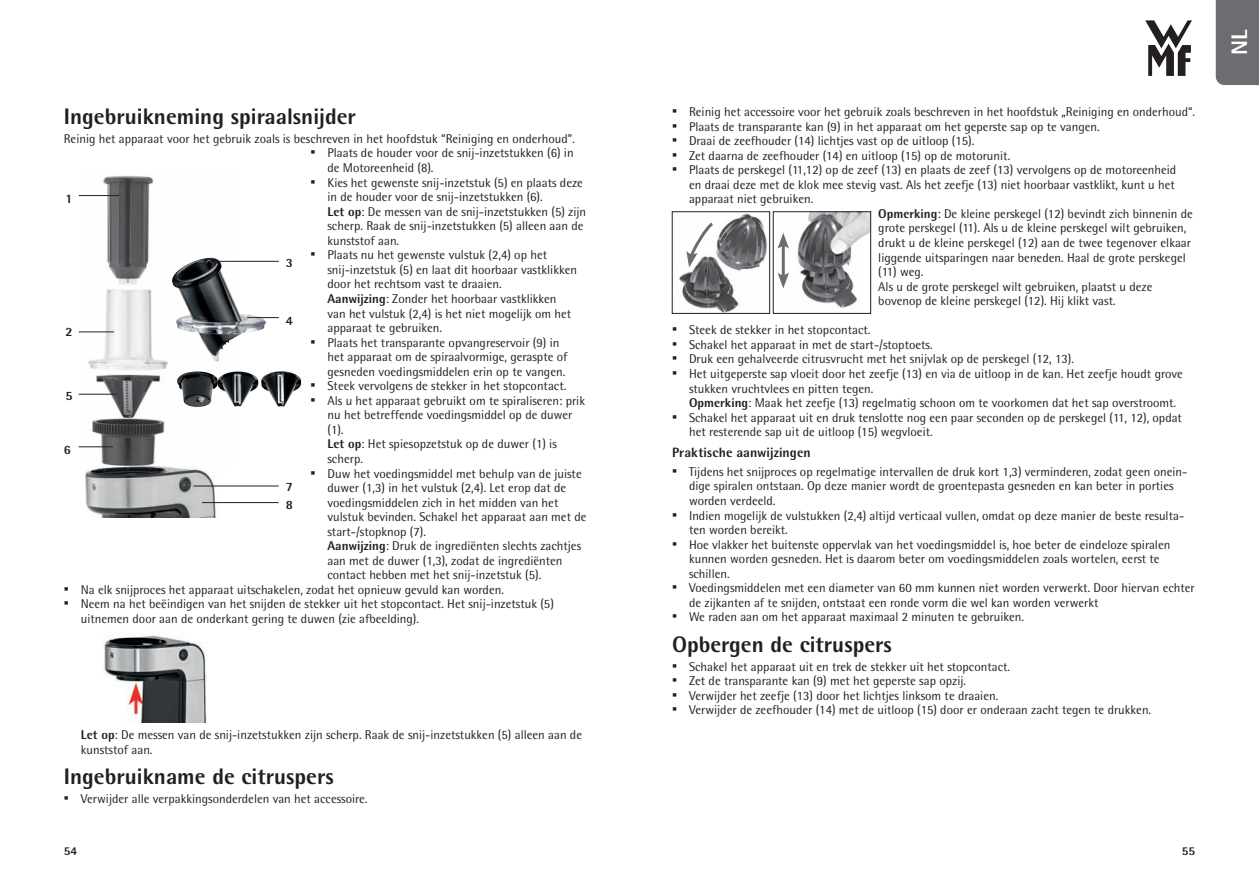
<style>
.page{position:relative;width:1259px;height:893px;background:#fff}
.page>*{position:absolute;margin:0;border:0;box-sizing:border-box;transform-origin:0 0}
.t1{font:700 22.5px "WMF Rotis";color:#231f20}
.t2{font:700 22.5px "WMF Rotis";color:#fff}
.t3{font:700 13.5px "WMF Rotis";letter-spacing:.005em;color:#231f20}
.t4{font:12.75px/14.5px "WMF Rotis";color:#231f20}
.t5{font:700 12.75px/17.4px "WMF Rotis";color:#231f20}
.t6{font:700 12px "WMF Rotis";color:#231f20}
.s1{font-weight:700}
</style>
<div class="page">
<svg style="left:1145px;top:20px;width:47px;height:56px"></svg>
<div style="left:1215px;top:0;width:44px;height:85px;background:#6c6d70"></div>
<img style="left:86px;top:465px;width:134px;height:52px">
<hr style="left:193px;top:486px;width:86px;height:1px;background:#231f20">
<hr style="left:202px;top:502px;width:77px;height:1px;background:#231f20">
<img style="left:85px;top:175px;width:128px;height:290px">
<hr style="left:79px;top:195px;width:40px;height:1px;background:#231f20">
<hr style="left:79px;top:394px;width:38px;height:1px;background:#231f20">
<hr style="left:79px;top:446px;width:34px;height:1px;background:#231f20">
<hr style="left:79px;top:331px;width:35px;height:1px;background:#231f20">
<img style="left:172px;top:258px;width:94px;height:104px">
<hr style="left:219px;top:261px;width:60px;height:1px;background:#231f20">
<hr style="left:247px;top:317px;width:32px;height:1px;background:#231f20">
<img style="left:261px;top:371px;width:40px;height:36px">
<img style="left:177px;top:371px;width:81px;height:36px">
<img style="left:103px;top:635px;width:105px;height:88px">
<img style="left:679px;top:214px;width:88px;height:98px">
<div style="left:672px;top:212px;width:98px;height:102px;border:1px solid #231f20"></div>
<svg style="left:686px;top:220px;width:30px;height:47px"></svg>
<img style="left:781px;top:214px;width:88px;height:94px">
<div style="left:773px;top:212px;width:98px;height:102px;border:1px solid #231f20"></div>
<hr style="left:782px;top:243px;width:3px;height:35px;background:#6c6d70">
<svg style="left:777px;top:233px;width:12px;height:16px"></svg>
<svg style="left:777px;top:272px;width:12px;height:16px"></svg>
<h1 class="t1" style="left:64px;top:102px;width:294px">Ingebruikneming spiraalsnijder</h1>
<p class="t4" style="left:64px;top:131px;width:513px">Reinig het apparaat voor het gebruik zoals is beschreven in het hoofdstuk “Reiniging en onderhoud”.</p>
<p class="t4" style="left:327px;top:146px;width:248px;text-indent:-17px">▪ Plaats de houder voor de snij-inzetstukken (6) in de Motoreenheid (8).</p>
<p class="t4" style="left:327px;top:175px;width:260px;text-indent:-17px">▪ Kies het gewenste snij-inzetstuk (5) en plaats deze in de houder voor de snij-inzetstukken (6).<br><span class="s1">Let op</span>: De messen van de snij-inzetstukken (5) zijn scherp. Raak de snij-inzetstukken (5) alleen aan de kunststof aan.</p>
<p class="t4" style="left:327px;top:248px;width:251px;text-indent:-17px">▪ Plaats nu het gewenste vulstuk (2,4) op het snij-inzetstuk (5) en laat dit hoorbaar vastklikken door het rechtsom vast te draaien.<br><span class="s1">Aanwijzing</span>: Zonder het hoorbaar vastklikken van het vulstuk (2,4) is het niet mogelijk om het apparaat te gebruiken.</p>
<p class="t4" style="left:327px;top:335px;width:241px;text-indent:-17px">▪ Plaats het transparante opvangreservoir (9) in het apparaat om de spiraalvormige, geraspte of gesneden voedingsmiddelen erin op te vangen.</p>
<p class="t4" style="left:310px;top:379px;width:257px">▪ Steek vervolgens de stekker in het stopcontact.</p>
<p class="t4" style="left:327px;top:393px;width:259px;text-indent:-17px">▪ Als u het apparaat gebruikt om te spiraliseren: prik nu het betreffende voedingsmiddel op de duwer (1).<br><span class="s1">Let op</span>: Het spiesopzetstuk op de duwer (1) is scherp.</p>
<p class="t4" style="left:327px;top:466px;width:260px;text-indent:-17px">▪ Duw het voedingsmiddel met behulp van de juiste duwer (1,3) in het vulstuk (2,4). Let erop dat de voedingsmiddelen zich in het midden van het vulstuk bevinden. Schakel het apparaat aan met de start-/stopknop (7).<br><span class="s1">Aanwijzing</span>: Druk de ingrediënten slechts zachtjes aan met de duwer (1,3), zodat de ingrediënten contact hebben met het snij-inzetstuk (5).</p>
<p class="t4" style="left:64px;top:582px;width:442px">▪ Na elk snijproces het apparaat uitschakelen, zodat het opnieuw gevuld kan worden.</p>
<p class="t4" style="left:81px;top:597px;width:474px;text-indent:-17px">▪ Neem na het beëindigen van het snijden de stekker uit het stopcontact. Het snij-inzetstuk (5) uitnemen door aan de onderkant gering te duwen (zie afbeelding).</p>
<p class="t5" style="left:65px;top:189px;width:9px">1</p>
<p class="t5" style="left:286px;top:254px;width:9px">3</p>
<p class="t5" style="left:286px;top:312px;width:9px">4</p>
<p class="t5" style="left:65px;top:323px;width:9px">2</p>
<p class="t5" style="left:65px;top:387px;width:9px">5</p>
<p class="t5" style="left:64px;top:441px;width:9px">6</p>
<p class="t5" style="left:286px;top:478px;width:9px">7<br>8</p>
<p class="t4" style="left:81px;top:728px;width:503px"><span class="s1">Let op</span>: De messen van de snij-inzetstukken zijn scherp. Raak de snij-inzetstukken (5) alleen aan de kunststof aan.</p>
<h1 class="t1" style="left:64px;top:762px;width:271px">Ingebruikname de citruspers</h1>
<p class="t4" style="left:64px;top:791px;width:305px">▪ Verwijder alle verpakkingsonderdelen van het accessoire.</p>
<p class="t4" style="left:672px;top:104px;width:525px">▪ Reinig het accessoire voor het gebruik zoals beschreven in het hoofdstuk „Reiniging en onderhoud“.</p>
<p class="t4" style="left:672px;top:119px;width:429px">▪ Plaats de transparante kan (9) in het apparaat om het geperste sap op te vangen.</p>
<p class="t4" style="left:672px;top:133px;width:304px">▪ Draai de zeefhouder (14) lichtjes vast op de uitloop (15).</p>
<p class="t4" style="left:672px;top:148px;width:340px">▪ Zet daarna de zeefhouder (14) en uitloop (15) op de motorunit.</p>
<p class="t4" style="left:672px;top:163px;width:506px">▪ Plaats de perskegel (11,12) op de zeef (13) en plaats de zeef (13) vervolgens op de motoreenheid</p>
<p class="t4" style="left:689px;top:177px;width:487px">en draai deze met de klok mee stevig vast. Als het zeefje (13) niet hoorbaar vastklikt, kunt u het</p>
<p class="t4" style="left:689px;top:192px;width:126px">apparaat niet gebruiken.</p>
<p class="t4" style="left:878px;top:206px;width:316px"><span class="s1">Opmerking</span>: De kleine perskegel (12) bevindt zich binnenin de</p>
<p class="t4" style="left:878px;top:221px;width:310px">grote perskegel (11). Als u de kleine perskegel wilt gebruiken,</p>
<p class="t4" style="left:878px;top:235px;width:314px">drukt u de kleine perskegel (12) aan de twee tegenover elkaar</p>
<p class="t4" style="left:878px;top:250px;width:309px">liggende uitsparingen naar beneden. Haal de grote perskegel</p>
<p class="t4" style="left:878px;top:264px;width:47px">(11) weg.</p>
<p class="t4" style="left:878px;top:279px;width:276px">Als u de grote perskegel wilt gebruiken, plaatst u deze</p>
<p class="t4" style="left:878px;top:293px;width:239px">bovenop de kleine perskegel (12). Hij klikt vast.</p>
<p class="t4" style="left:672px;top:323px;width:200px">▪ Steek de stekker in het stopcontact.</p>
<p class="t4" style="left:672px;top:337px;width:262px">▪ Schakel het apparaat in met de start-/stoptoets.</p>
<p class="t4" style="left:672px;top:352px;width:403px">▪ Druk een gehalveerde citrusvrucht met het snijvlak op de perskegel (12, 13).</p>
<p class="t4" style="left:689px;top:366px;width:495px;text-indent:-17px">▪ Het uitgeperste sap vloeit door het zeefje (13) en via de uitloop in de kan. Het zeefje houdt grove stukken vruchtvlees en pitten tegen.<br><span class="s1">Opmerking</span>: Maak het zeefje (13) regelmatig schoon om te voorkomen dat het sap overstroomt.</p>
<p class="t4" style="left:689px;top:410px;width:494px;text-indent:-17px">▪ Schakel het apparaat uit en druk tenslotte nog een paar seconden op de perskegel (11, 12), opdat het resterende sap uit de uitloop (15) wegvloeit.</p>
<p class="t3" style="left:672px;top:444px;width:140px">Praktische aanwijzingen</p>
<p class="t4" style="left:689px;top:464px;width:500px;text-indent:-17px">▪ Tijdens het snijproces op regelmatige intervallen de druk kort 1,3) verminderen, zodat geen onein&shy;dige spiralen ontstaan. Op deze manier wordt de groentepasta gesneden en kan beter in porties worden verdeeld.</p>
<p class="t4" style="left:689px;top:508px;width:497px;text-indent:-17px">▪ Indien mogelijk de vulstukken (2,4) altijd verticaal vullen, omdat op deze manier de beste resulta&shy;ten worden bereikt.</p>
<p class="t4" style="left:689px;top:537px;width:483px;text-indent:-17px">▪ Hoe vlakker het buitenste oppervlak van het voedingsmiddel is, hoe beter de eindeloze spiralen kunnen worden gesneden. Het is daarom beter om voedingsmiddelen zoals wortelen, eerst te schillen.</p>
<p class="t4" style="left:689px;top:581px;width:507px;text-indent:-17px">▪ Voedingsmiddelen met een diameter van 60 mm kunnen niet worden verwerkt. Door hiervan echter de zijkanten af te snijden, ontstaat een ronde vorm die wel kan worden verwerkt</p>
<p class="t4" style="left:672px;top:610px;width:353px">▪ We raden aan om het apparaat maximaal 2 minuten te gebruiken.</p>
<h1 class="t1" style="left:672px;top:630px;width:221px">Opbergen de citruspers</h1>
<p class="t4" style="left:672px;top:659px;width:339px">▪ Schakel het apparaat uit en trek de stekker uit het stopcontact.</p>
<p class="t4" style="left:672px;top:673px;width:296px">▪ Zet de transparante kan (9) met het geperste sap opzij.</p>
<p class="t4" style="left:672px;top:688px;width:328px">▪ Verwijder het zeefje (13) door het lichtjes linksom te draaien.</p>
<p class="t4" style="left:672px;top:703px;width:481px">▪ Verwijder de zeefhouder (14) met de uitloop (15) door er onderaan zacht tegen te drukken.</p>
<p class="t6" style="left:64px;top:843px;width:15px">54</p>
<p class="t6" style="left:1181px;top:843px;width:15px">55</p>
<h1 class="t2" style="left:1225px;top:55px;width:27px;rotate:-90deg">NL</h1>
</div>
